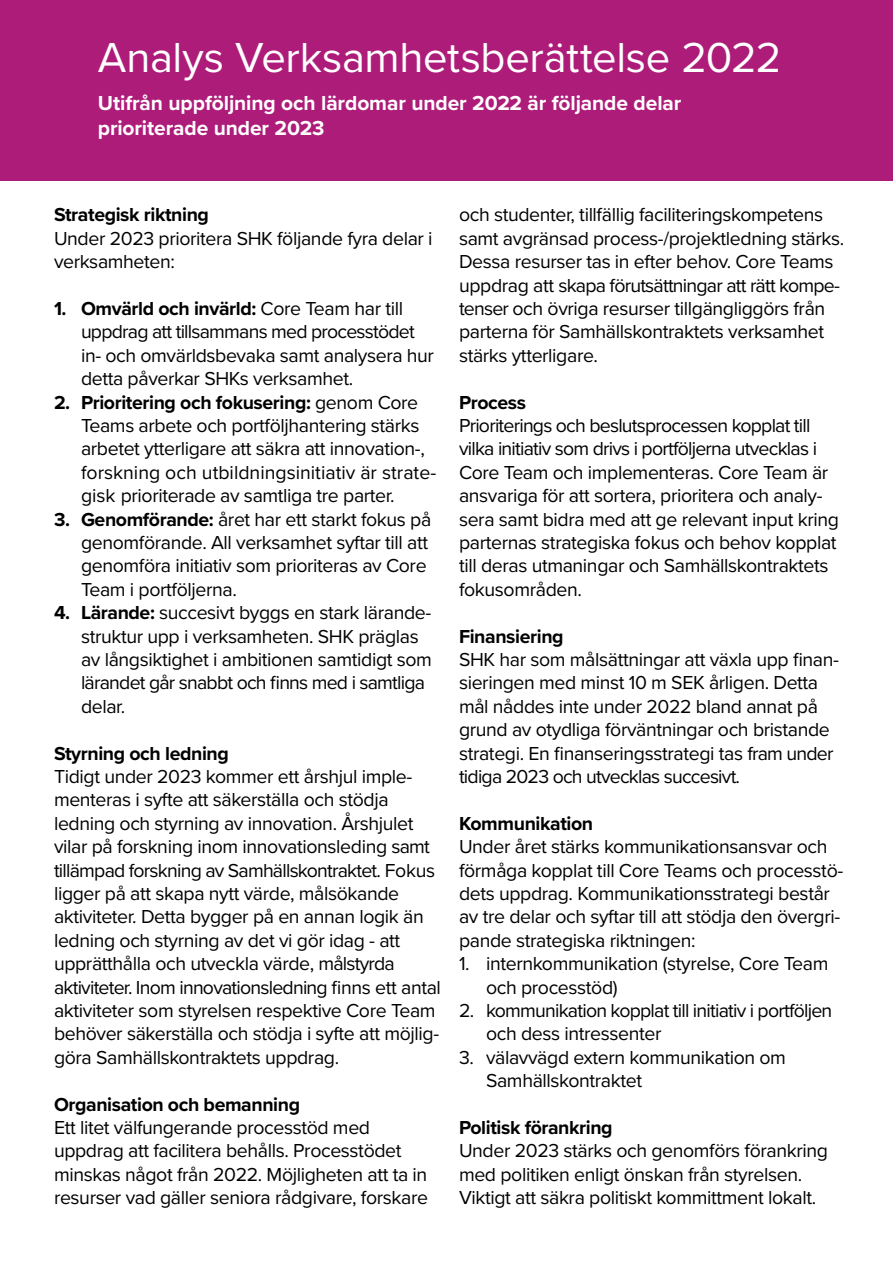
<style>
.page{position:relative;width:893px;height:1263px;background:#fff}
.page>*{position:absolute;margin:0;border:0;box-sizing:border-box;transform-origin:0 0}
.t1{font:43.5px "Proxima Nova";letter-spacing:-.005em;color:#fff}
.t2{font:700 21px/25.2px "Proxima Nova";letter-spacing:-.005em;color:#fff}
.t3{font:19.5px/23.4px "Proxima Nova";letter-spacing:-.02em;color:#000}
.t4{font:700 19.5px "Proxima Nova";letter-spacing:-.02em;color:#000}
.t5{font:19.5px/23.4px "Proxima Nova";letter-spacing:-.04em;color:#000}
.s1{font-weight:700}
</style>
<div class="page">
<div style="left:0;top:0;width:893px;height:181px;background:#ae1c7a"></div>
<h1 class="t1" style="left:98px;top:25px;width:685px">Analys Verksamhetsberättelse 2022</h1>
<p class="t2" style="left:98px;top:90px;width:585px">Utifrån uppföljning och lärdomar under 2022 är följande delar prioriterade under 2023</p>
<p class="t4" style="left:54px;top:200px;width:157px">Strategisk riktning</p>
<p class="t3" style="left:54px;top:226px;width:380px">Under 2023 prioritera SHK följande fyra delar i verksamheten:</p>
<p class="t3" style="left:81px;top:296px;width:355px;text-indent:-27px"><span class="s1">1. Omvärld och invärld:</span> Core Team har till uppdrag att tillsammans med processtödet in- och omvärldsbevaka samt analysera hur detta påverkar SHKs verksamhet.</p>
<p class="t3" style="left:81px;top:389px;width:357px;text-indent:-27px"><span class="s1">2. Prioritering och fokusering:</span> genom Core Teams arbete och portföljhantering stärks arbetet ytterligare att säkra att innovation-, forskning och utbildningsinitiativ är strate&shy;gisk prioriterade av samtliga tre parter.</p>
<p class="t3" style="left:81px;top:506px;width:352px;text-indent:-27px"><span class="s1">3. Genomförande:</span> året har ett starkt fokus på genomförande. All verksamhet syftar till att genomföra initiativ som prioriteras av Core Team i portföljerna.</p>
<p class="t3" style="left:81px;top:600px;width:352px;text-indent:-27px"><span class="s1">4. Lärande:</span> succesivt byggs en stark lärande&shy;struktur upp i verksamheten. SHK präglas av långsiktighet i ambitionen samtidigt som lärandet går snabbt och finns med i samtliga delar.</p>
<p class="t4" style="left:54px;top:738px;width:176px">Styrning och ledning</p>
<p class="t3" style="left:54px;top:764px;width:388px">Tidigt under 2023 kommer ett årshjul imple&shy;menteras i syfte att säkerställa och stödja ledning och styrning av innovation. Årshjulet vilar på forskning inom innovationsleding samt tillämpad forskning av Samhällskontraktet. Fokus ligger på att skapa nytt värde, målsökande aktiviteter. Detta bygger på en annan logik än ledning och styrning av det vi gör idag - att upprätthålla och utveckla värde, målstyrda aktiviteter. Inom innovationsledning finns ett antal aktiviteter som styrelsen respektive Core Team behöver säkerställa och stödja i syfte att möjlig&shy;göra Samhällskontraktets uppdrag.</p>
<p class="t4" style="left:54px;top:1089px;width:248px">Organisation och bemanning</p>
<p class="t3" style="left:54px;top:1115px;width:376px">Ett litet välfungerande processtöd med uppdrag att facilitera behålls. Processtödet minskas något från 2022. Möjligheten att ta in resurser vad gäller seniora rådgivare, forskare</p>
<p class="t3" style="left:459px;top:202px;width:387px">och studenter, tillfällig faciliteringskompetens samt avgränsad process-/projektledning stärks.<br>Dessa resurser tas in efter behov. Core Teams uppdrag att skapa förutsättningar att rätt kompe&shy;tenser och övriga resurser tillgängliggörs från parterna för Samhällskontraktets verksamhet stärks ytterligare.</p>
<p class="t4" style="left:459px;top:387px;width:69px">Process</p>
<p class="t3" style="left:459px;top:413px;width:381px">Prioriterings och beslutsprocessen kopplat till vilka initiativ som drivs i portföljerna utvecklas i Core Team och implementeras. Core Team är ansvariga för att sortera, prioritera och analy&shy;sera samt bidra med att ge relevant input kring parternas strategiska fokus och behov kopplat till deras utmaningar och Samhällskontraktets fokusområden.</p>
<p class="t4" style="left:459px;top:621px;width:106px">Finansiering</p>
<p class="t3" style="left:459px;top:647px;width:381px">SHK har som målsättningar att växla upp finan&shy;sieringen med minst 10 m SEK årligen. Detta mål nåddes inte under 2022 bland annat på grund av otydliga förväntningar och bristande strategi. En finanseringsstrategi tas fram under tidiga 2023 och utvecklas succesivt.</p>
<p class="t4" style="left:459px;top:809px;width:136px">Kommunikation</p>
<p class="t3" style="left:459px;top:834px;width:386px">Under året stärks kommunikationsansvar och förmåga kopplat till Core Teams och processtö&shy;dets uppdrag. Kommunikationsstrategi består av tre delar och syftar till att stödja den övergri&shy;pande strategiska riktningen:</p>
<p class="t3" style="left:486px;top:951px;width:344px;text-indent:-27px">1. internkommunikation (styrelse, Core Team och processtöd)</p>
<p class="t5" style="left:486px;top:998px;width:348px;text-indent:-27px">2. kommunikation kopplat till initiativ i portföljen och dess intressenter</p>
<p class="t3" style="left:486px;top:1045px;width:301px;text-indent:-27px">3. välavvägd extern kommunikation om<br>Samhällskontraktet</p>
<p class="t4" style="left:459px;top:1113px;width:155px">Politisk förankring</p>
<p class="t3" style="left:459px;top:1138px;width:370px">Under 2023 stärks och genomförs förankring med politiken enligt önskan från styrelsen.<br>Viktigt att säkra politiskt kommittment lokalt.</p>
</div>
